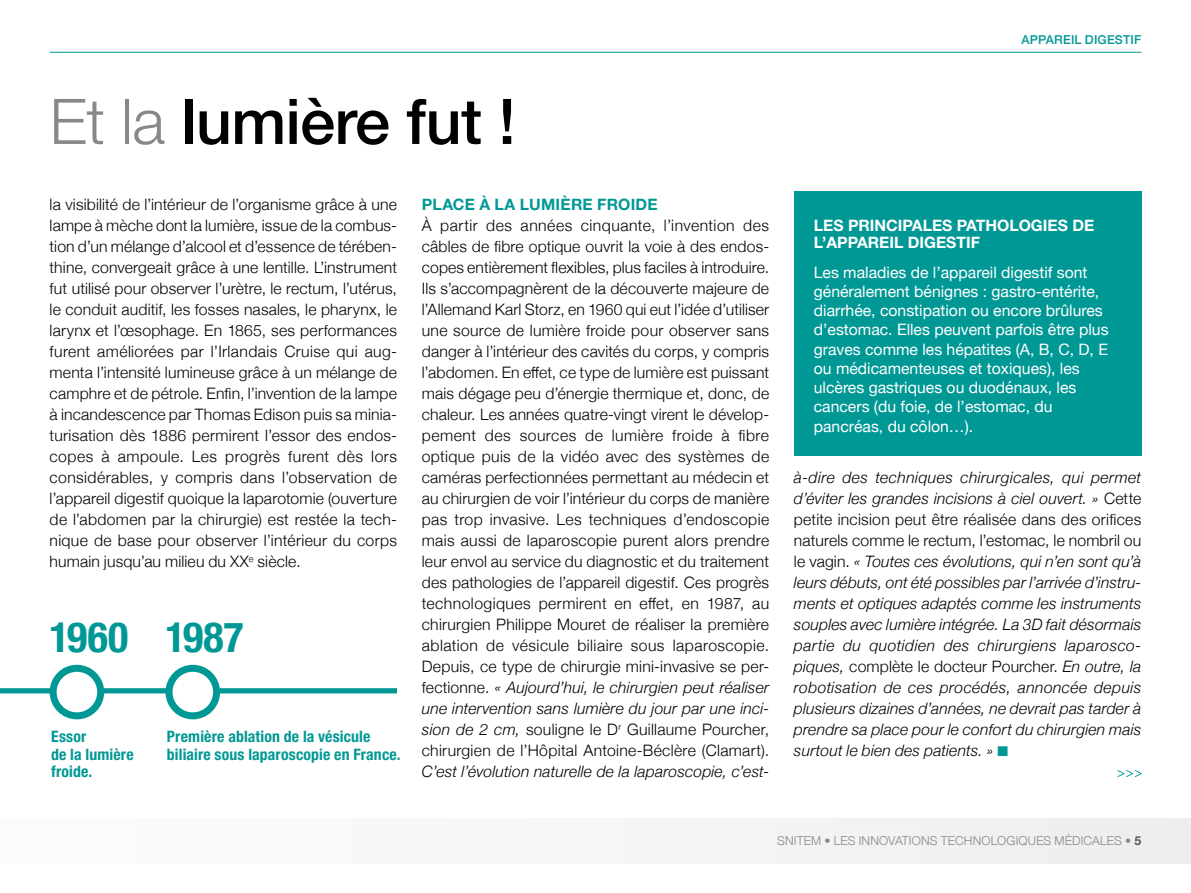
<style>
.page{position:relative;width:1191px;height:893px;background:#fff}
.page>*{position:absolute;margin:0;border:0;box-sizing:border-box;transform-origin:0 0}
.t1{font:500 63px "Helvetica Neue";letter-spacing:-.01em;color:#000}
.t2{font:700 condensed 42px "Helvetica Neue";color:#009895}
.t3{font:300 15.75px/21px "Helvetica Neue";letter-spacing:.02em;color:#000;text-align:justify}
.t4{font:italic 300 15.75px/21px "Helvetica Neue";letter-spacing:.01em;color:#000;text-align:justify}
.t5{font:15.75px/19.2px "Helvetica Neue";color:#fff}
.t6{font:700 condensed 15.75px/17.5px "Helvetica Neue";letter-spacing:.01em;color:#009895}
.t7{font:700 15.75px/17.5px "Helvetica Neue";color:#fff}
.t8{font:700 15.75px "Helvetica Neue";letter-spacing:.015em;color:#009895}
.t9{font:300 12.25px "Helvetica Neue";letter-spacing:.015em;color:#87888a}
.t10{font:500 12.25px "Helvetica Neue";letter-spacing:.015em;color:#009895}
.s1{font-weight:300;color:#87888a}
.s2{font-style:italic}
.s3{font-style:normal}
.s4{color:#009895}
.s5{font-weight:700;color:#58585a}
</style>
<div class="page">
<div style="left:0;top:688px;width:397px;height:5px;background:#009895"></div>
<div style="left:0;top:819px;width:1191px;height:44px;background:#f6f6f6"></div>
<hr style="left:0;top:819px;width:1px;height:44px;background:#fbfbfb">
<hr style="left:50px;top:52px;width:1091px;height:1px;background:#009895">
<div style="left:53px;top:668px;width:48px;height:48px;background:#fff;border-radius:50%"></div>
<div style="left:50px;top:665px;width:54px;height:54px;border:7px solid #009895;border-radius:50%"></div>
<svg style="left:169px;top:668px;width:48px;height:48px"></svg>
<div style="left:165px;top:665px;width:55px;height:54px;border:7px solid #009895;border-radius:50%"></div>
<svg style="left:1117px;top:770px;width:24px;height:7px"></svg>
<div style="left:794px;top:191px;width:347px;height:265px;background:#009895"></div>
<h1 class="t1" style="left:50px;top:71px;width:468px"><span class="s1">Et la</span> lumière fut !</h1>
<p class="t3" style="left:50px;top:193px;width:349px">la visibilité de l’intérieur de l’organisme grâce à une lampe à mèche dont la lumière, issue de la combus&shy;tion d’un mélange d’alcool et d’essence de térében&shy;thine, convergeait grâce à une lentille. L’instrument fut utilisé pour observer l’urètre, le rectum, l’utérus, le conduit auditif, les fosses nasales, le pharynx, le larynx et l’œsophage. En 1865, ses performances furent améliorées par l’Irlandais Cruise qui aug&shy;menta l’intensité lumineuse grâce à un mélange de camphre et de pétrole. Enfin, l’invention de la lampe à incandescence par Thomas Edison puis sa minia&shy;turisation dès 1886 permirent l’essor des endos&shy;copes à ampoule. Les progrès furent dès lors considérables, y compris dans l’observation de l’appareil digestif quoique la laparotomie (ouverture de l’abdomen par la chirurgie) est restée la tech&shy;nique de base pour observer l’intérieur du corps humain jusqu’au milieu du XX<sup>e</sup> siècle.</p>
<p class="t8" style="left:422px;top:195px;width:237px">PLACE À LA LUMIÈRE FROIDE</p>
<p class="t3" style="left:422px;top:214px;width:349px">À partir des années cinquante, l’invention des câbles de fibre optique ouvrit la voie à des endos&shy;copes entièrement flexibles, plus faciles à introduire.<br>Ils s’accompagnèrent de la découverte majeure de l’Allemand Karl Storz, en 1960 qui eut l’idée d’utiliser une source de lumière froide pour observer sans danger à l’intérieur des cavités du corps, y compris l’abdomen. En effet, ce type de lumière est puissant mais dégage peu d’énergie thermique et, donc, de chaleur. Les années quatre-vingt virent le dévelop&shy;pement des sources de lumière froide à fibre optique puis de la vidéo avec des systèmes de caméras perfectionnées permettant au médecin et au chirurgien de voir l’intérieur du corps de manière pas trop invasive. Les techniques d’endoscopie mais aussi de laparoscopie purent alors prendre leur envol au service du diagnostic et du traitement des pathologies de l’appareil digestif. Ces progrès technologiques permirent en effet, en 1987, au chirurgien Philippe Mouret de réaliser la première ablation de vésicule biliaire sous laparoscopie.<br>Depuis, ce type de chirurgie mini-invasive se per&shy;fectionne. <span class="s2">« Aujourd’hui, le chirurgien peut réaliser une intervention sans lumière du jour par une inci&shy;sion de 2 cm,</span> souligne le D<sup>r</sup> Guillaume Pourcher, chirurgien de l’Hôpital Antoine-Béclère (Clamart).</p>
<p class="t4" style="left:422px;top:760px;width:349px">C’est l’évolution naturelle de la laparoscopie, c’est-</p>
<h2 class="t2" style="left:50px;top:602px;width:80px">1960</h2>
<h2 class="t2" style="left:165px;top:602px;width:80px">1987</h2>
<p class="t6" style="left:167px;top:728px;width:235px">Première ablation de la vésicule biliaire sous laparoscopie en France.</p>
<p class="t6" style="left:51px;top:728px;width:84px">Essor<br>de la lumière froide.</p>
<p class="t10" style="left:1021px;top:30px;width:121px">APPAREIL DIGESTIF</p>
<p class="t7" style="left:814px;top:216px;width:282px">LES PRINCIPALES PATHOLOGIES DE<br>L’APPAREIL DIGESTIF</p>
<p class="t5" style="left:814px;top:263px;width:296px">Les maladies de l’appareil digestif sont généralement bénignes : gastro-entérite, diarrhée, constipation ou encore brûlures d’estomac. Elles peuvent parfois être plus graves comme les hépatites (A, B, C, D, E ou médicamenteuses et toxiques), les ulcères gastriques ou duodénaux, les cancers (du foie, de l’estomac, du pancréas, du côlon…).</p>
<p class="t4" style="left:794px;top:466px;width:349px">à-dire des techniques chirurgicales, qui permet d’éviter les grandes incisions à ciel ouvert. » <span class="s3">Cette petite incision peut être réalisée dans des orifices naturels comme le rectum, l’estomac, le nombril ou le vagin.</span> « Toutes ces évolutions, qui n’en sont qu’à leurs débuts, ont été possibles par l’arrivée d’instru&shy;ments et optiques adaptés comme les instruments souples avec lumière intégrée. La 3D fait désormais partie du quotidien des chirurgiens laparosco&shy;piques, <span class="s3">complète le docteur Pourcher.</span> En outre, la robotisation de ces procédés, annoncée depuis plusieurs dizaines d’années, ne devrait pas tarder à prendre sa place pour le confort du chirurgien mais surtout le bien des patients. » <span class="s4">■</span></p>
<p class="t9" style="left:777px;top:830px;width:366px">SNITEM • LES INNOVATIONS TECHNOLOGIQUES MÉDICALES • <span class="s5">5</span></p>
</div>
